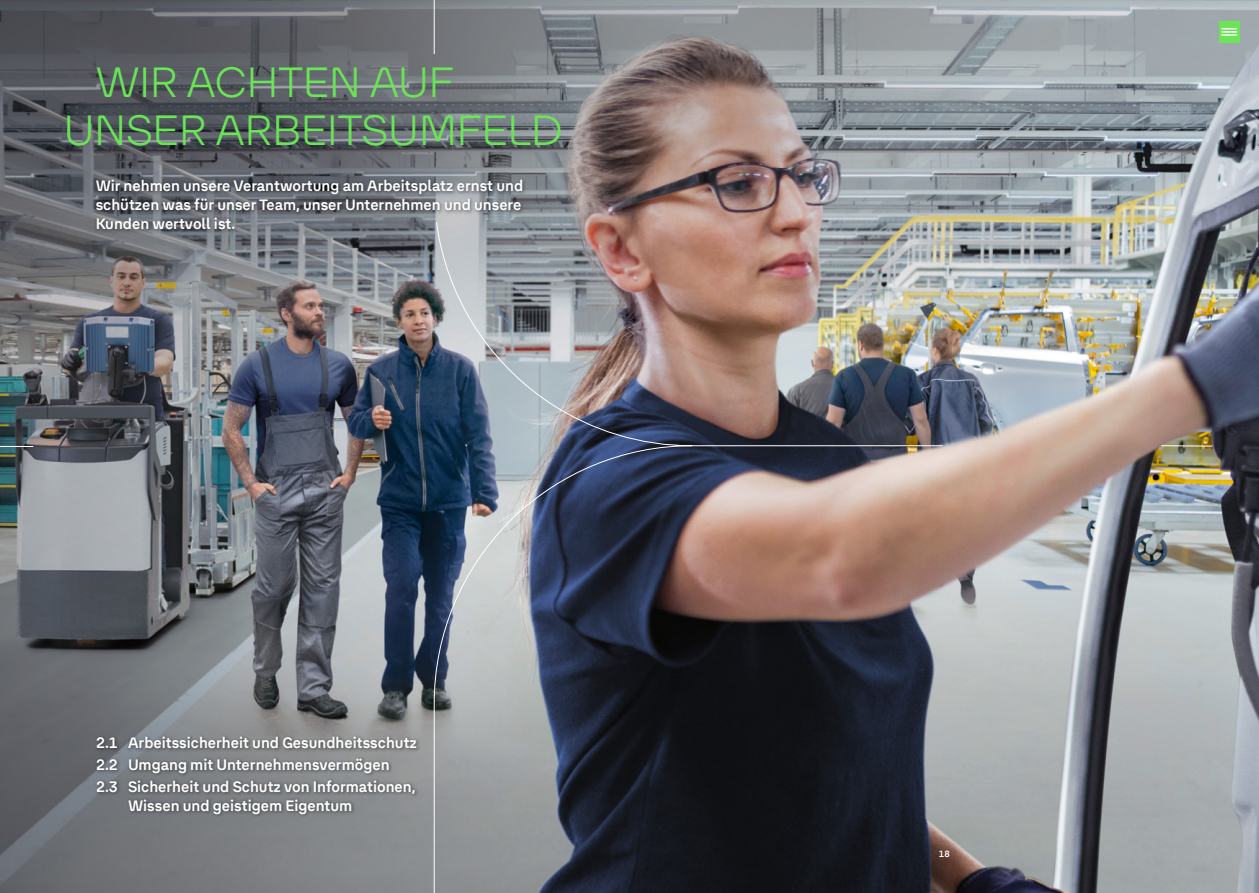
<style>
.page{position:relative;width:1259px;height:893px;background:#fff}
.page>*{position:absolute;margin:0;border:0;box-sizing:border-box;transform-origin:0 0}
.t1{font:300 42px/48px "The Group HEAD";color:#69e555}
.t2{font:700 15px/21.8px "The Group TEXT";color:#fff}
.t3{font:700 9px "The Group TEXT";color:#fff}
</style>
<div class="page">
<img style="left:0;top:0;width:1259px;height:893px">
<div style="left:94px;top:733px;width:327px;height:85px;background:#000;opacity:.3"></div>
<div style="left:93px;top:177px;width:434px;height:56px;background:#000;opacity:.3"></div>
<hr style="left:0;top:446px;width:33px;height:1px;background:#fff">
<img style="left:433px;top:0;width:780px;height:893px">
<div style="left:1218px;top:21px;width:21px;height:22px;background:#69e555"></div>
<svg style="left:1222px;top:28px;width:14px;height:8px"></svg>
<h1 class="t1" style="left:64px;top:56px;width:500px;text-indent:32px">WIR ACHTEN AUF<br>UNSER ARBEITSUMFELD</h1>
<p class="t2" style="left:96px;top:176px;width:429px;line-height:18.8px">Wir nehmen unsere Verantwortung am Arbeitsplatz ernst und schützen was für unser Team, unser Unternehmen und unsere<br>Kunden wertvoll ist.</p>
<p class="t2" style="left:96px;top:731px;width:322px">2.1 Arbeitssicherheit und Gesundheitsschutz<br>2.2 Umgang mit Unternehmensvermögen<br>2.3 Sicherheit und Schutz von Informationen,</p>
<p class="t2" style="left:128px;top:793px;width:226px">Wissen und geistigem Eigentum</p>
<p class="t3" style="left:938px;top:847px;width:13px">18</p>
</div>
